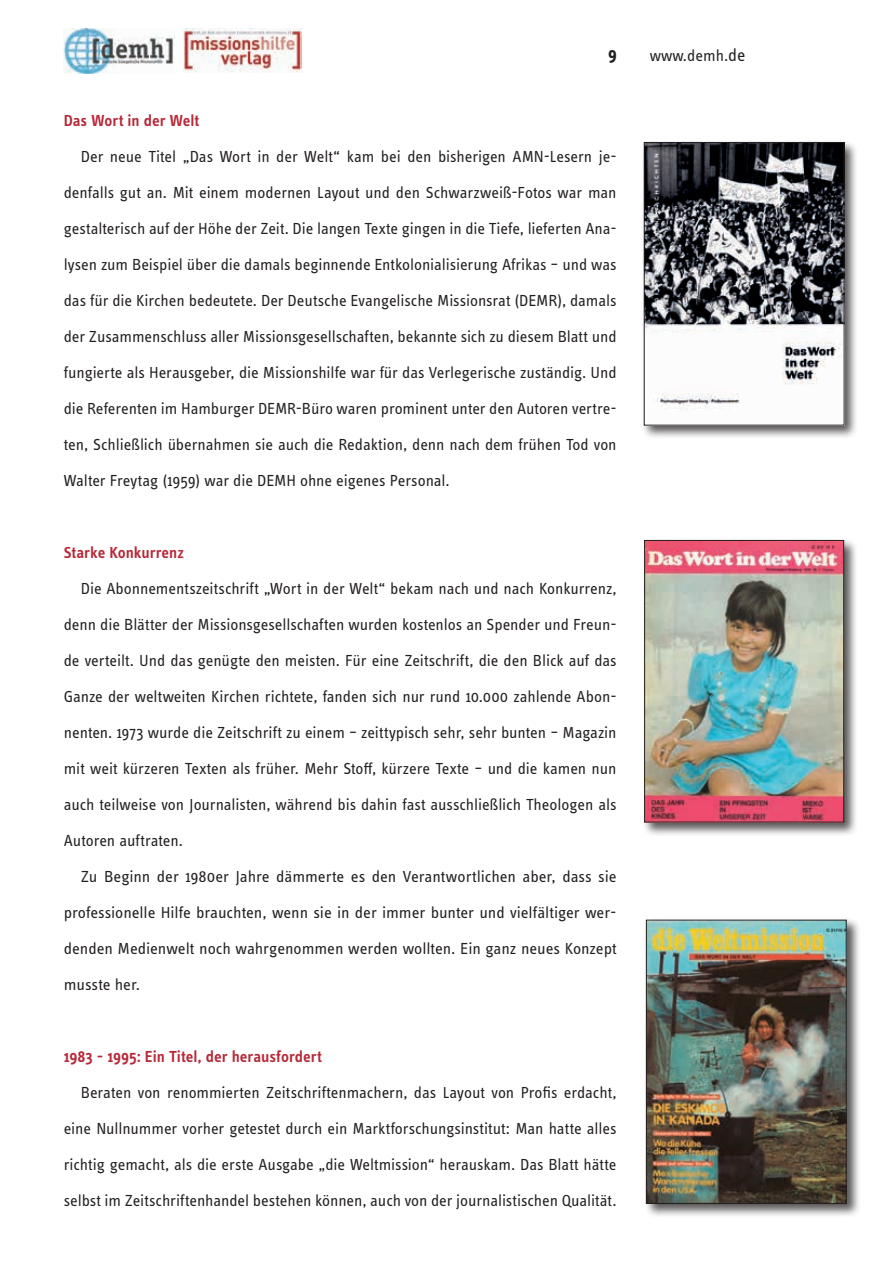
<style>
.page{position:relative;width:893px;height:1263px;background:#fff}
.page>*{position:absolute;margin:0;border:0;box-sizing:border-box;transform-origin:0 0}
.t1{font:700 18px "Info OT Text";color:#231f20}
.t2{font:16.5px/36px "Info OT Text";letter-spacing:-.005em;color:#231f20;text-align:justify}
.t3{font:600 16.5px "Info OT Text";color:#b72837}
.s1{font-size:18px}
</style>
<div class="page">
<img style="left:184px;top:29px;width:118px;height:44px">
<img style="left:64px;top:29px;width:110px;height:44px">
<div style="left:642px;top:140px;width:217px;height:300px;background:#231f20;opacity:.75"></div>
<img style="left:646px;top:144px;width:196px;height:279px">
<div style="left:644px;top:142px;width:200px;height:283px;border:1px solid #231f20"></div>
<div style="left:644px;top:917px;width:217px;height:301px;background:#231f20;opacity:.75"></div>
<img style="left:648px;top:922px;width:197px;height:280px">
<div style="left:646px;top:920px;width:201px;height:284px;border:1px solid #231f20"></div>
<div style="left:642px;top:538px;width:216px;height:298px;background:#231f20;opacity:.75"></div>
<img style="left:646px;top:542px;width:196px;height:278px">
<div style="left:644px;top:540px;width:200px;height:282px;border:1px solid #231f20"></div>
<p class="t1" style="left:608px;top:43px;width:10px">9</p>
<p class="t2" style="left:650px;top:37px;width:97px">www.demh.<span class="s1">de</span></p>
<p class="t3" style="left:64px;top:110px;width:137px">Das Wort in der Welt</p>
<p class="t2" style="left:64px;top:138px;width:554px;text-indent:17px">Der neue Titel „Das Wort in der Welt“ kam bei den bisherigen AMN-Lesern je&shy;denfalls gut an. Mit einem modernen Layout und den Schwarzweiß-Fotos war man gestalterisch auf der Höhe der Zeit. Die langen Texte gingen in die Tiefe, lieferten Ana&shy;lysen zum Beispiel über die damals beginnende Entkolonialisierung Afrikas – und was das für die Kirchen bedeutete. Der Deutsche Evangelische Missionsrat (DEMR), damals der Zusammenschluss aller Missionsgesellschaften, bekannte sich zu diesem Blatt und fungierte als Herausgeber, die Missionshilfe war für das Verlegerische zuständig. Und die Referenten im Hamburger DEMR-Büro waren prominent unter den Autoren vertre&shy;ten, Schließlich übernahmen sie auch die Redaktion, denn nach dem frühen Tod von Walter Freytag (1959) war die DEMH ohne eigenes Personal.</p>
<p class="t3" style="left:64px;top:542px;width:122px">Starke Konkurrenz</p>
<p class="t2" style="left:64px;top:570px;width:554px;text-indent:17px">Die Abonnementszeitschrift „Wort in der Welt“ bekam nach und nach Konkurrenz, denn die Blätter der Missionsgesellschaften wurden kostenlos an Spender und Freun&shy;de verteilt. Und das genügte den meisten. Für eine Zeitschrift, die den Blick auf das Ganze der weltweiten Kirchen richtete, fanden sich nur rund 10.000 zahlende Abon&shy;nenten. 1973 wurde die Zeitschrift zu einem – zeittypisch sehr, sehr bunten – Magazin mit weit kürzeren Texten als früher. Mehr Stoff, kürzere Texte – und die kamen nun auch teilweise von Journalisten, während bis dahin fast ausschließlich Theologen als Autoren auftraten.</p>
<p class="t2" style="left:64px;top:858px;width:554px;text-indent:17px">Zu Beginn der 1980er Jahre dämmerte es den Verantwortlichen aber, dass sie professionelle Hilfe brauchten, wenn sie in der immer bunter und vielfältiger wer&shy;denden Medienwelt noch wahrgenommen werden wollten. Ein ganz neues Konzept musste her.</p>
<p class="t3" style="left:64px;top:1046px;width:260px">1983 - 1995: Ein Titel, der herausfordert</p>
<p class="t2" style="left:64px;top:1074px;width:554px;text-indent:17px">Beraten von renommierten Zeitschriftenmachern, das Layout von Profis erdacht, eine Nullnummer vorher getestet durch ein Marktforschungsinstitut: Man hatte alles richtig gemacht, als die erste Ausgabe „die Weltmission“ herauskam. Das Blatt hätte selbst im Zeitschriftenhandel bestehen können, auch von der journalistischen Qualität.</p>
</div>
